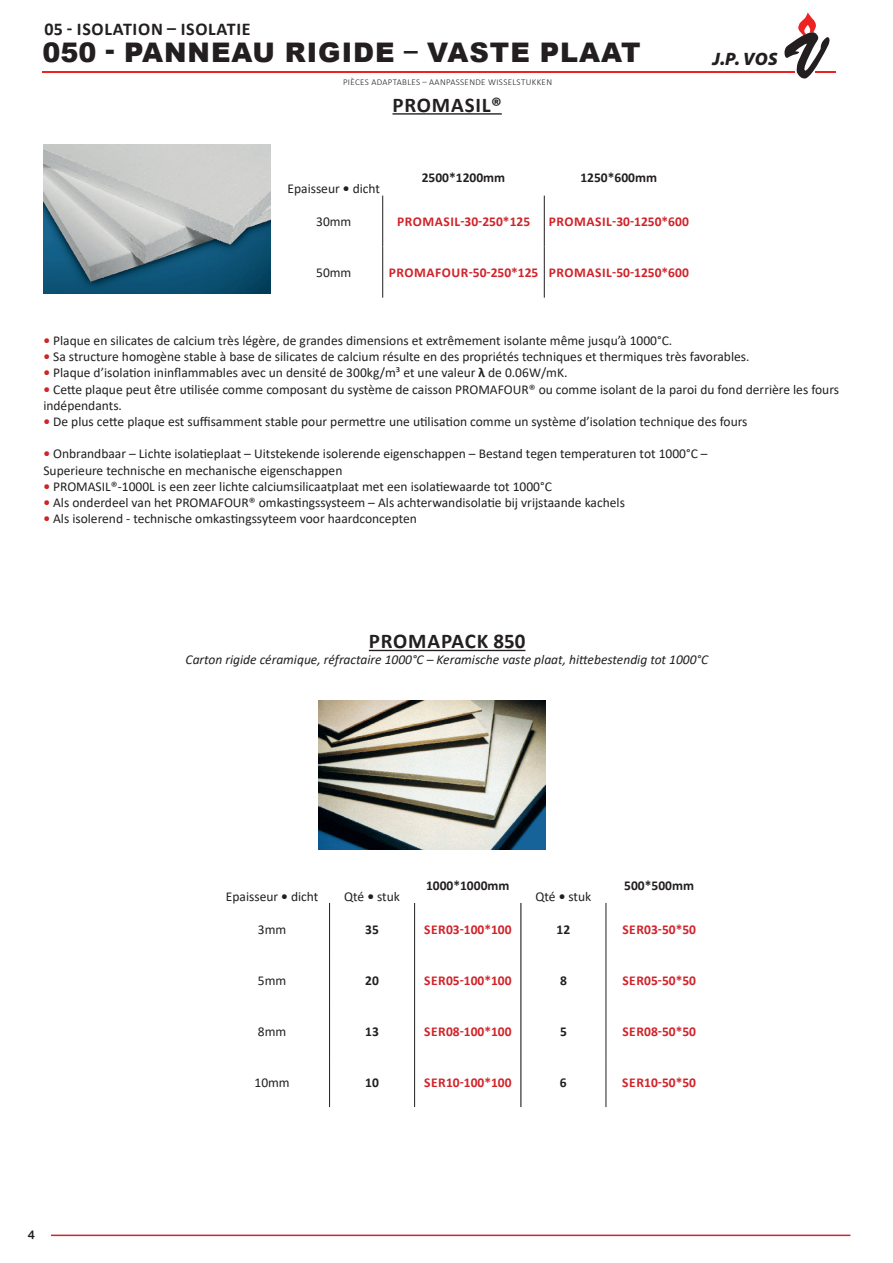
<style>
.page{position:relative;width:893px;height:1263px;background:#fff}
.page>*{position:absolute;margin:0;border:0;box-sizing:border-box;transform-origin:0 0}
.t1{font:900 27px "Arial";letter-spacing:.035em;color:#231f20}
.t2{font:700 21px "Calibri";letter-spacing:.04em;color:#231f20}
.t3{font:700 18px "Calibri";letter-spacing:.04em;color:#231f20}
.t4{font:italic 900 18px "Myriad Pro";color:#231f20}
.t5{font:13.5px/16.2px "Calibri";color:#231f20}
.t6{font:700 13.5px "Calibri";color:#d1232a}
.t7{font:italic 13.5px "Calibri";letter-spacing:-.005em;color:#231f20}
.t8{font:700 13.5px "Calibri";letter-spacing:.03em;color:#d1232a}
.t9{font:700 13.5px "Calibri";color:#231f20}
.t10{font:700 13.5px "Calibri";letter-spacing:.035em;color:#d1232a}
.t11{font:12px "Arial Rounded MT Bold";color:#231f20}
.t12{font:300 9px "Calibri";letter-spacing:.04em;color:#231f20}
.s1{font-weight:700}
.s2{font-weight:700;color:#d1232a}
</style>
<div class="page">
<svg style="left:784px;top:12px;width:46px;height:67px"></svg>
<hr style="left:43px;top:71px;width:751px;height:2px;background:#ed2323">
<hr style="left:815px;top:71px;width:20px;height:2px;background:#ed2323">
<hr style="left:51px;top:1234px;width:799px;height:2px;background:#d1232a">
<svg style="left:51px;top:1234px;width:27px;height:3px"></svg>
<hr style="left:392px;top:113px;width:110px;height:2px;background:#231f20">
<img style="left:44px;top:145px;width:227px;height:148px">
<hr style="left:382px;top:196px;width:1px;height:51px;background:#231f20">
<hr style="left:544px;top:196px;width:1px;height:51px;background:#231f20">
<hr style="left:382px;top:247px;width:1px;height:51px;background:#231f20">
<hr style="left:544px;top:247px;width:1px;height:51px;background:#231f20">
<hr style="left:369px;top:650px;width:156px;height:1px;background:#231f20">
<img style="left:318px;top:701px;width:228px;height:149px">
<hr style="left:329px;top:903px;width:1px;height:51px;background:#231f20">
<hr style="left:329px;top:954px;width:1px;height:51px;background:#231f20">
<hr style="left:329px;top:1005px;width:1px;height:51px;background:#231f20">
<hr style="left:329px;top:1056px;width:1px;height:51px;background:#231f20">
<hr style="left:414px;top:903px;width:1px;height:51px;background:#231f20">
<hr style="left:414px;top:954px;width:1px;height:51px;background:#231f20">
<hr style="left:414px;top:1005px;width:1px;height:51px;background:#231f20">
<hr style="left:414px;top:1056px;width:1px;height:51px;background:#231f20">
<hr style="left:606px;top:903px;width:1px;height:51px;background:#231f20">
<hr style="left:606px;top:954px;width:1px;height:51px;background:#231f20">
<hr style="left:606px;top:1005px;width:1px;height:51px;background:#231f20">
<hr style="left:606px;top:1056px;width:1px;height:51px;background:#231f20">
<hr style="left:520px;top:903px;width:1px;height:51px;background:#231f20">
<hr style="left:520px;top:954px;width:1px;height:51px;background:#231f20">
<hr style="left:520px;top:1005px;width:1px;height:51px;background:#231f20">
<hr style="left:520px;top:1056px;width:1px;height:51px;background:#231f20">
<h3 class="t3" style="left:45px;top:17px;width:208px">05 - ISOLATION – ISOLATIE</h3>
<h1 class="t1" style="left:43px;top:33px;width:600px">050 - PANNEAU RIGIDE – VASTE PLAAT</h1>
<p class="t12" style="left:343px;top:77px;width:211px">PIÈCES ADAPTABLES – AANPASSENDE WISSELSTUKKEN</p>
<h2 class="t2" style="left:392px;top:90px;width:111px">PROMASIL®</h2>
<h3 class="t4" style="left:712px;top:49px;width:67px">J.P. VOS</h3>
<p class="t5" style="left:288px;top:181px;width:94px">Epaisseur <span class="s1">•</span> dicht</p>
<p class="t9" style="left:422px;top:168px;width:85px">2500*1200mm</p>
<p class="t9" style="left:580px;top:168px;width:78px">1250*600mm</p>
<p class="t5" style="left:316px;top:213px;width:37px">30mm</p>
<p class="t10" style="left:397px;top:212px;width:135px">PROMASIL-30-250*125</p>
<p class="t8" style="left:549px;top:212px;width:141px">PROMASIL-30-1250*600</p>
<p class="t5" style="left:316px;top:264px;width:37px">50mm</p>
<p class="t8" style="left:389px;top:263px;width:302px">PROMAFOUR-50-250*125 PROMASIL-50-1250*600</p>
<p class="t5" style="left:43px;top:332px;width:630px"><span class="s2">•</span> Plaque en silicates de calcium très légère, de grandes dimensions et extrêmement isolante même jusqu’à 1000°C.</p>
<p class="t5" style="left:43px;top:348px;width:708px"><span class="s2">•</span> Sa structure homogène stable à base de silicates de calcium résulte en des propriétés techniques et thermiques très favorables.</p>
<p class="t5" style="left:43px;top:364px;width:526px"><span class="s2">•</span> Plaque d’isolation ininflammables avec un densité de 300kg/m³ et une valeur <span class="s1">λ</span> de 0.06W/mK.</p>
<p class="t5" style="left:43px;top:381px;width:797px"><span class="s2">•</span> Cette plaque peut être utilisée comme composant du système de caisson PROMAFOUR® ou comme isolant de la paroi du fond derrière les fours indépendants.</p>
<p class="t5" style="left:43px;top:413px;width:706px"><span class="s2">•</span> De plus cette plaque est suffisamment stable pour permettre une utilisation comme un système d’isolation technique des fours</p>
<p class="t5" style="left:43px;top:445px;width:666px"><span class="s2">•</span> Onbrandbaar – Lichte isolatieplaat – Uitstekende isolerende eigenschappen – Bestand tegen temperaturen tot 1000°C –<br>Superieure technische en mechanische eigenschappen</p>
<p class="t5" style="left:43px;top:478px;width:510px"><span class="s2">•</span> PROMASIL®-1000L is een zeer lichte calciumsilicaatplaat met een isolatiewaarde tot 1000°C</p>
<p class="t5" style="left:43px;top:494px;width:583px"><span class="s2">•</span> Als onderdeel van het PROMAFOUR® omkastingssysteem – Als achterwandisolatie bij vrijstaande kachels</p>
<p class="t5" style="left:43px;top:510px;width:375px"><span class="s2">•</span> Als isolerend - technische omkastingssyteem voor haardconcepten</p>
<h2 class="t2" style="left:369px;top:626px;width:158px">PROMAPACK 850</h2>
<p class="t7" style="left:186px;top:650px;width:524px">Carton rigide céramique, réfractaire 1000°C – Keramische vaste plaat, hittebestendig tot 1000°C</p>
<p class="t11" style="left:28px;top:1227px;width:9px">4</p>
<p class="t5" style="left:226px;top:888px;width:94px">Epaisseur <span class="s1">•</span> dicht</p>
<p class="t5" style="left:344px;top:888px;width:57px">Qté <span class="s1">•</span> stuk</p>
<p class="t9" style="left:426px;top:876px;width:85px">1000*1000mm</p>
<p class="t5" style="left:535px;top:888px;width:57px">Qté <span class="s1">•</span> stuk</p>
<p class="t9" style="left:624px;top:876px;width:71px">500*500mm</p>
<p class="t5" style="left:258px;top:920px;width:30px">3mm</p>
<p class="t9" style="left:365px;top:919px;width:15px">35</p>
<p class="t6" style="left:424px;top:919px;width:89px">SER03-100*100</p>
<p class="t9" style="left:557px;top:919px;width:15px">12</p>
<p class="t6" style="left:622px;top:919px;width:75px">SER03-50*50</p>
<p class="t5" style="left:258px;top:972px;width:30px">5mm</p>
<p class="t9" style="left:365px;top:970px;width:15px">20</p>
<p class="t6" style="left:424px;top:970px;width:89px">SER05-100*100</p>
<p class="t9" style="left:560px;top:970px;width:8px">8</p>
<p class="t6" style="left:622px;top:970px;width:75px">SER05-50*50</p>
<p class="t5" style="left:258px;top:1023px;width:30px">8mm</p>
<p class="t9" style="left:365px;top:1021px;width:15px">13</p>
<p class="t6" style="left:424px;top:1021px;width:89px">SER08-100*100</p>
<p class="t9" style="left:560px;top:1021px;width:8px">5</p>
<p class="t6" style="left:622px;top:1021px;width:75px">SER08-50*50</p>
<p class="t5" style="left:254px;top:1074px;width:37px">10mm</p>
<p class="t9" style="left:365px;top:1072px;width:15px">10</p>
<p class="t6" style="left:424px;top:1072px;width:89px">SER10-100*100</p>
<p class="t9" style="left:560px;top:1072px;width:8px">6</p>
<p class="t6" style="left:622px;top:1072px;width:75px">SER10-50*50</p>
</div>
